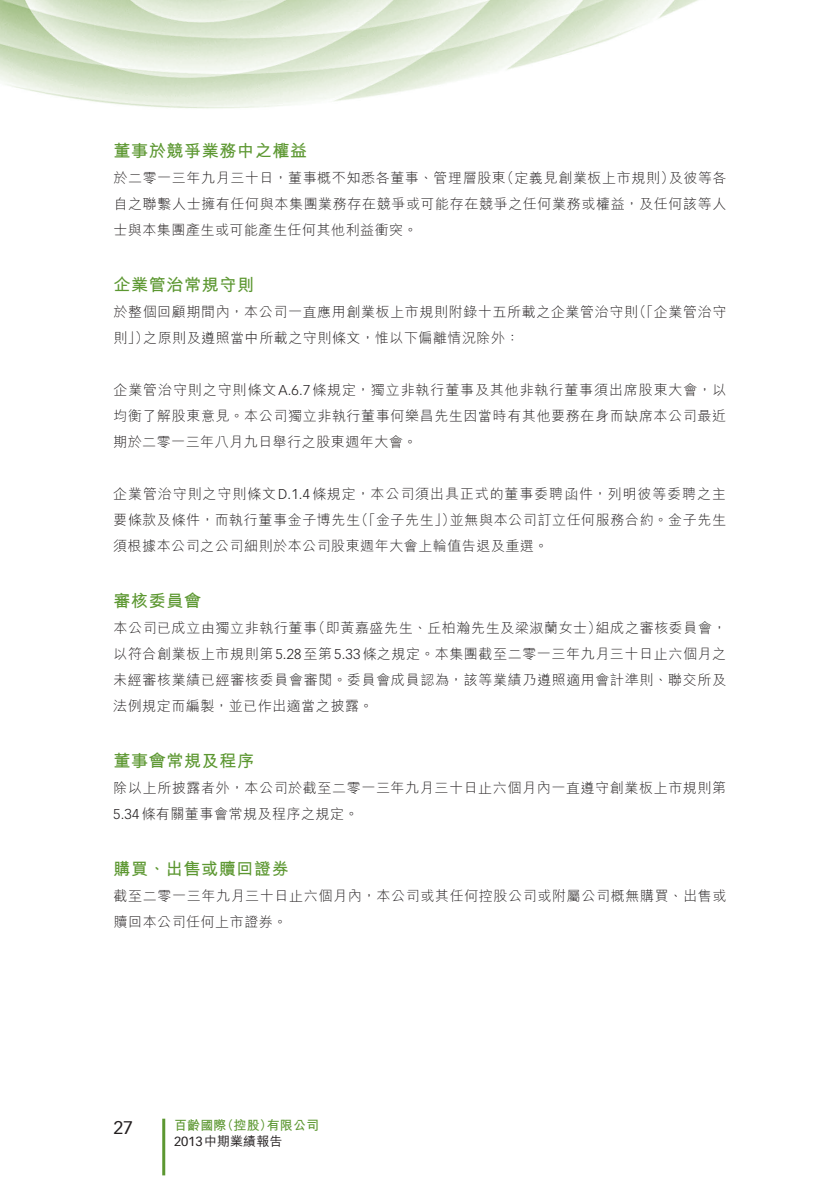
<style>
.page{position:relative;width:840px;height:1191px;background:#fff}
.page>*{position:absolute;margin:0;border:0;box-sizing:border-box;transform-origin:0 0}
.t1{font:18px "Vectora LT Std";color:#231f20}
.t2{font:700 17px "M Hei HK";letter-spacing:.04em;color:#5c9731}
.t3{font:300 14px/26px "M Hei HK";letter-spacing:.04em;color:#231f20}
.t4{font:300 14px/26px "M Hei HK";letter-spacing:.06em;color:#231f20;text-align:right}
.t5{font:500 13px/16px "M Hei HK";letter-spacing:.005em;color:#231f20}
.t6{font:700 13px "M Hei HK";letter-spacing:.005em;color:#5c9731}
.s1{font-family:"Vectora LT Std"}
.s2{font-weight:700;color:#5c9731}
.s3{font-family:"Vectora LT Std";font-weight:400}
</style>
<div class="page">
<img style="left:0;top:0;width:698px;height:1176px">
<hr style="left:162px;top:1118px;width:3px;height:57px;background:#5c9731">
<p class="t2" style="left:113px;top:138px;width:195px">董事於競爭業務中之權益</p>
<p class="t3" style="left:500px;top:165px;width:175px">（定義見創業板上市規則）</p>
<p class="t3" style="left:113px;top:165px;width:614px">於二零一三年九月三十日，董事概不知悉各董事、管理層股東<br>自之聯繫人士擁有任何與本集團業務存在競爭或可能存在競爭之任何業務或權益，及任何該等人士與本集團產生或可能產生任何其他利益衝突。</p>
<p class="t2" style="left:113px;top:272px;width:142px">企業管治常規守則</p>
<p class="t3" style="left:632px;top:299px;width:95px">（「企業管治守</p>
<p class="t3" style="left:668px;top:165px;width:59px">及彼等各</p>
<p class="t3" style="left:143px;top:299px;width:496px;text-indent:-30px">於整個回顧期間內，本公司一直應用創業板上市規則附錄十五所載之企業管治守則之原則及遵照當中所載之守則條文，惟以下偏離情況除外：</p>
<p class="t3" style="left:113px;top:325px;width:37px">則」）</p>
<p class="t3" style="left:113px;top:377px;width:614px;text-align:justify">企業管治守則之守則條文<span class="s1">A.6.7</span>條規定，獨立非執行董事及其他非執行董事須出席股東大會，以均衡了解股東意見。本公司獨立非執行董事何樂昌先生因當時有其他要務在身而缺席本公司最近期於二零一三年八月九日舉行之股東週年大會。</p>
<p class="t4" style="left:113px;top:481px;width:614px">企業管治守則之守則條文<span class="s1">D.1.4</span>條規定，本公司須出具正式的董事委聘函件，列明彼等委聘之主並無與本公司訂立任何服務合約。金子先生</p>
<p class="t3" style="left:354px;top:507px;width:102px">（「金子先生」）</p>
<p class="t3" style="left:113px;top:507px;width:436px">要條款及條件，而執行董事金子博先生<br>須根據本公司之公司細則於本公司股東週年大會上輪值告退及重選。</p>
<p class="t2" style="left:113px;top:588px;width:89px">審核委員會</p>
<p class="t3" style="left:311px;top:615px;width:291px">（即黃嘉盛先生、丘柏瀚先生及梁淑蘭女士）</p>
<p class="t3" style="left:595px;top:615px;width:132px">組成之審核委員會，</p>
<p class="t3" style="left:113px;top:615px;width:614px">本公司已成立由獨立非執行董事<br>以符合創業板上市規則第<span class="s1">5.28</span>至第<span class="s1">5.33</span>條之規定。本集團截至二零一三年九月三十日止六個月之未經審核業績已經審核委員會審閱。委員會成員認為，該等業績乃遵照適用會計準則、聯交所及法例規定而編製，並已作出適當之披露。</p>
<p class="t2" style="left:113px;top:748px;width:142px">董事會常規及程序</p>
<p class="t3" style="left:113px;top:775px;width:614px">除以上所披露者外，本公司於截至二零一三年九月三十日止六個月內一直遵守創業板上市規則第<br><span class="s1">5.34</span>條有關董事會常規及程序之規定。</p>
<p class="t2" style="left:113px;top:856px;width:177px">購買、出售或贖回證券</p>
<p class="t3" style="left:113px;top:883px;width:614px">截至二零一三年九月三十日止六個月內，本公司或其任何控股公司或附屬公司概無購買、出售或贖回本公司任何上市證券。</p>
<p class="t1" style="left:113px;top:1116px;width:21px">27</p>
<p class="t6" style="left:221px;top:1116px;width:53px">（控股）</p>
<p class="t5" style="left:174px;top:1116px;width:110px"><span class="s2">百齡國際<br></span><span class="s3">2013</span>中期業績報告</p>
<p class="t6" style="left:267px;top:1116px;width:54px">有限公司</p>
</div>
